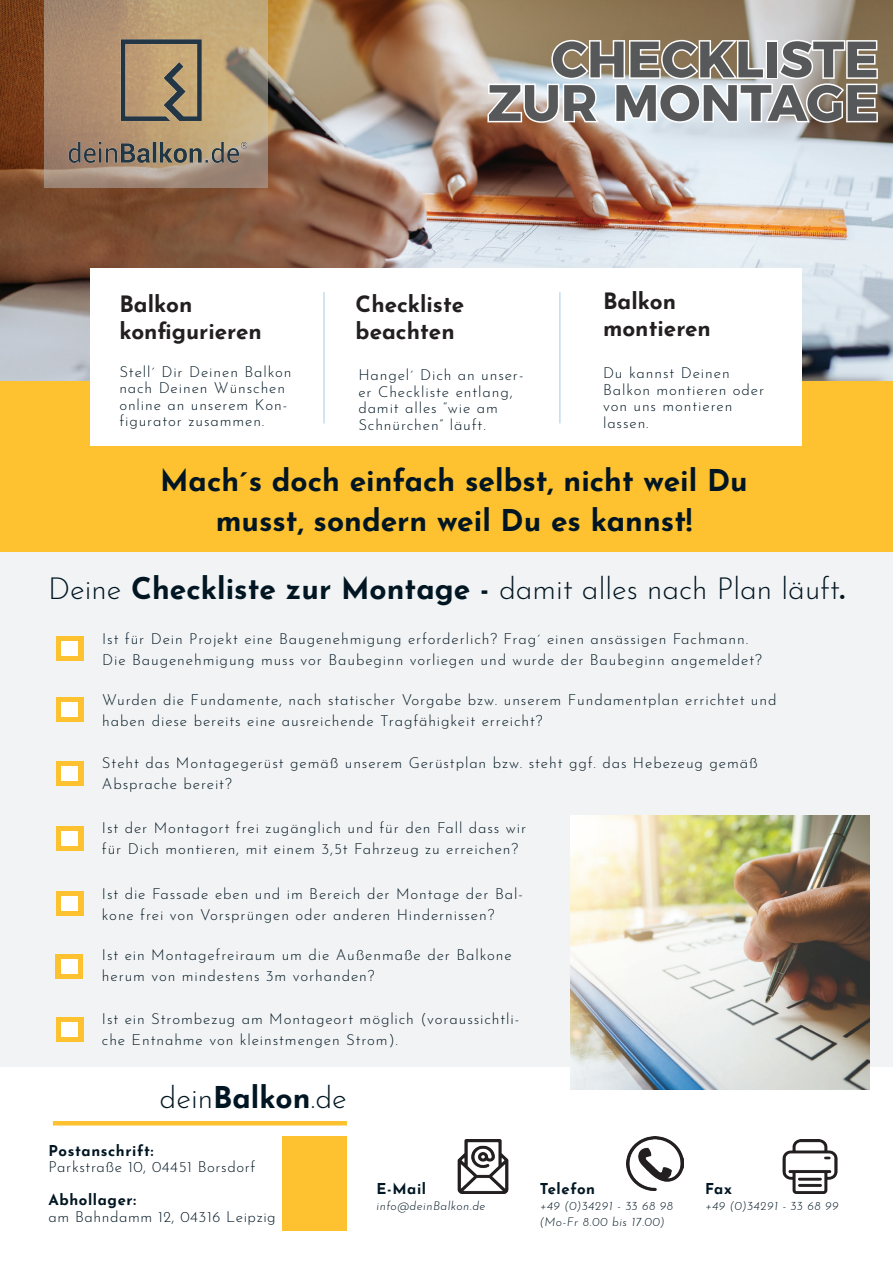
<style>
.page{position:relative;width:893px;height:1263px;background:#fff}
.page>*{position:absolute;margin:0;border:0;box-sizing:border-box;transform-origin:0 0}
.t1{font:700 51px/43.5px "Montserrat";color:#57585a;text-align:right}
.t2{font:700 30px/40.2px "Josefin Sans";color:#011622;text-align:center}
.t3{font:300 30px "Josefin Sans";color:#011622}
.t4{font:700 22.5px/26.7px "Josefin Sans";color:#231f20}
.t5{font:300 15px/16.5px "Josefin Sans";letter-spacing:.06em;color:#011622}
.t6{font:300 15px "Josefin Sans";letter-spacing:.04em;color:#011622}
.t7{font:700 15px "Josefin Sans";letter-spacing:.04em;color:#011622}
.t8{font:italic 300 12px "Josefin Sans";letter-spacing:.04em;color:#011622}
.s1{font-weight:700}
</style>
<div class="page">
<div style="left:0;top:546px;width:893px;height:521px;background:#f2f3f4"></div>
<img style="left:0;top:0;width:893px;height:382px">
<svg style="left:486px;top:38px;width:393px;height:87px"></svg>
<svg style="left:44px;top:0;width:223px;height:188px;background:#ad9376"></svg>
<div style="left:0;top:382px;width:893px;height:170px;background:#fec231"></div>
<div style="left:56px;top:762px;width:27px;height:24px;background:#fec231"></div>
<div style="left:61px;top:767px;width:17px;height:14px;background:#fff"></div>
<div style="left:55px;top:954px;width:28px;height:24px;background:#fec231"></div>
<div style="left:61px;top:959px;width:17px;height:14px;background:#fff"></div>
<div style="left:56px;top:1017px;width:28px;height:24px;background:#fec231"></div>
<div style="left:62px;top:1022px;width:16px;height:14px;background:#fff"></div>
<div style="left:56px;top:826px;width:28px;height:25px;background:#fec231"></div>
<div style="left:62px;top:831px;width:16px;height:14px;background:#fff"></div>
<div style="left:91px;top:268px;width:711px;height:178px;background:#fff"></div>
<hr style="left:53px;top:1121px;width:294px;height:4px;background:#fec231">
<div style="left:56px;top:697px;width:28px;height:25px;background:#fec231"></div>
<div style="left:62px;top:702px;width:16px;height:15px;background:#fff"></div>
<div style="left:56px;top:891px;width:28px;height:24px;background:#fec231"></div>
<div style="left:62px;top:896px;width:16px;height:14px;background:#fff"></div>
<img style="left:570px;top:816px;width:299px;height:274px">
<img style="left:59px;top:29px;width:198px;height:144px">
<div style="left:56px;top:636px;width:28px;height:25px;background:#fec231"></div>
<div style="left:62px;top:642px;width:16px;height:14px;background:#fff"></div>
<hr style="left:323px;top:292px;width:2px;height:131px;background:#c2ddee">
<hr style="left:559px;top:292px;width:2px;height:131px;background:#c2ddee">
<img style="left:457px;top:1139px;width:52px;height:55px">
<div style="left:282px;top:1137px;width:65px;height:94px;background:#fec231"></div>
<img style="left:626px;top:1136px;width:57px;height:55px">
<img style="left:782px;top:1139px;width:56px;height:55px">
<h1 class="t1" style="left:488px;top:34px;width:393px">CHECKLISTE<br>ZUR MONTAGE</h1>
<h3 class="t4" style="left:119px;top:288px;width:144px">Balkon konfigurieren</h3>
<p class="t5" style="left:119px;top:362px;width:174px">Stell´ Dir Deinen Balkon nach Deinen Wünschen online an unserem Kon&shy;figurator zusammen.</p>
<h3 class="t4" style="left:356px;top:288px;width:110px">Checkliste beachten</h3>
<p class="t5" style="left:358px;top:365px;width:167px">Hangel´ Dich an unser&shy;er Checkliste entlang, damit alles “wie am<br>Schnürchen” läuft.</p>
<h3 class="t4" style="left:603px;top:284px;width:109px">Balkon montieren</h3>
<p class="t5" style="left:603px;top:363px;width:163px">Du kannst Deinen<br>Balkon montieren oder von uns montieren lassen.</p>
<h2 class="t2" style="left:160px;top:456px;width:589px">Mach´s doch einfach selbst, nicht weil Du musst, sondern weil Du es kannst!</h2>
<h2 class="t3" style="left:48px;top:565px;width:798px">Deine <span class="s1">Checkliste zur Montage -</span> damit alles nach Plan läuft<span class="s1">.</span></h2>
<p class="t5" style="left:102px;top:627px;width:661px;line-height:21px">Ist für Dein Projekt eine Baugenehmigung erforderlich? Frag´ einen ansässigen Fachmann.<br>Die Baugenehmigung muss vor Baubeginn vorliegen und wurde der Baubeginn angemeldet?</p>
<p class="t5" style="left:102px;top:688px;width:676px;line-height:21px">Wurden die Fundamente, nach statischer Vorgabe bzw. unserem Fundamentplan errichtet und haben diese bereits eine ausreichende Tragfähigkeit erreicht?</p>
<p class="t5" style="left:102px;top:751px;width:657px;line-height:21px">Steht das Montagegerüst gemäß unserem Gerüstplan bzw. steht ggf. das Hebezeug gemäß<br>Absprache bereit?</p>
<p class="t5" style="left:102px;top:816px;width:426px;line-height:21px">Ist der Montagort frei zugänglich und für den Fall dass wir für Dich montieren, mit einem 3,5t Fahrzeug zu erreichen?</p>
<p class="t5" style="left:102px;top:882px;width:422px;line-height:21px">Ist die Fassade eben und im Bereich der Montage der Bal&shy;kone frei von Vorsprüngen oder anderen Hindernissen?</p>
<p class="t5" style="left:102px;top:943px;width:411px;line-height:21px">Ist ein Montagefreiraum um die Außenmaße der Balkone herum von mindestens 3m vorhanden?</p>
<p class="t5" style="left:102px;top:1007px;width:419px;line-height:21px">Ist ein Strombezug am Montageort möglich (voraussichtli&shy;che Entnahme von kleinstmengen Strom).</p>
<h2 class="t3" style="left:160px;top:1074px;width:189px">dein<span class="s1">Balkon</span>.de</h2>
<p class="t7" style="left:48px;top:1137px;width:106px">Postanschrift:</p>
<p class="t6" style="left:48px;top:1155px;width:208px">Parkstraße 10, 04451 Borsdorf</p>
<p class="t7" style="left:48px;top:1186px;width:89px">Abhollager:</p>
<p class="t6" style="left:48px;top:1205px;width:229px">am Bahndamm 12, 04316 Leipzig</p>
<p class="t7" style="left:377px;top:1175px;width:51px">E-Mail</p>
<p class="t7" style="left:540px;top:1175px;width:57px">Telefon</p>
<p class="t7" style="left:705px;top:1175px;width:28px">Fax</p>
<p class="t8" style="left:377px;top:1196px;width:110px">info@deinBalkon.de</p>
<p class="t8" style="left:540px;top:1196px;width:135px">+49 (0)34291 - 33 68 98</p>
<p class="t8" style="left:705px;top:1196px;width:135px">+49 (0)34291 - 33 68 99</p>
<p class="t8" style="left:540px;top:1212px;width:126px">(Mo-Fr 8.00 bis 17.00)</p>
</div>
